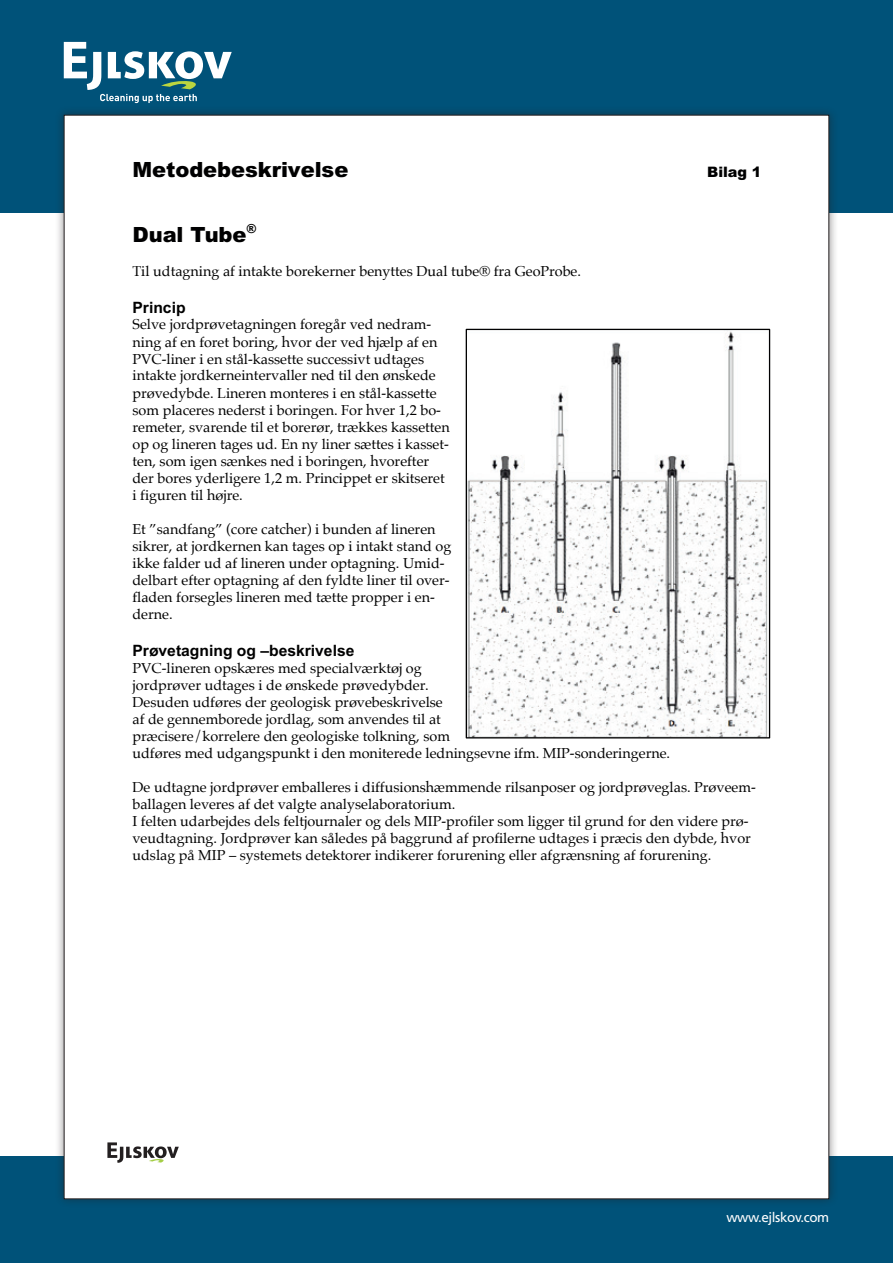
<style>
.page{position:relative;width:893px;height:1263px;background:#fff}
.page>*{position:absolute;margin:0;border:0;box-sizing:border-box;transform-origin:0 0}
.t1{font:900 21px "Arial";letter-spacing:-.005em;color:#000001}
.t2{font:700 15.6px "Arial";color:#000001}
.t3{font:14.4px/17.1px "Palatino";color:#000001}
.t4{font:900 14.4px "Arial";color:#000001}
.t5{font:13.5px "Frutiger";letter-spacing:-.03em;color:#fff}
</style>
<div class="page">
<div style="left:0;top:1157px;width:893px;height:106px;background:#005279"></div>
<div style="left:0;top:0;width:893px;height:213px;background:#005279"></div>
<div style="left:55px;top:106px;width:783px;height:1102px;background:#231f20;opacity:.5"></div>
<div style="left:64px;top:115px;width:765px;height:1084px;background:#fff"></div>
<svg style="left:107px;top:1142px;width:72px;height:21px"></svg>
<img style="left:468px;top:331px;width:300px;height:405px">
<div style="left:466px;top:329px;width:304px;height:409px;border:1px solid #000001"></div>
<svg style="left:64px;top:42px;width:168px;height:61px"></svg>
<h1 class="t1" style="left:132px;top:154px;width:217px">Metodebeskrivelse</h1>
<p class="t4" style="left:707px;top:161px;width:56px">Bilag 1</p>
<h1 class="t1" style="left:132px;top:219px;width:125px">Dual Tube<sup>®</sup></h1>
<p class="t3" style="left:132px;top:262px;width:450px">Til udtagning af intakte borekerner benyttes Dual tube® fra GeoProbe.</p>
<p class="t2" style="left:132px;top:296px;width:55px">Princip</p>
<p class="t3" style="left:132px;top:316px;width:319px">Selve jordprøvetagningen foregår ved nedram&shy;ning af en foret boring, hvor der ved hjælp af en PVC-liner i en stål-kassette successivt udtages intakte jordkerneintervaller ned til den ønskede prøvedybde. Lineren monteres i en stål-kassette som placeres nederst i boringen. For hver 1,2 bo&shy;remeter, svarende til et borerør, trækkes kassetten op og lineren tages ud. En ny liner sættes i kasset&shy;ten, som igen sænkes ned i boringen, hvorefter der bores yderligere 1,2 m. Princippet er skitseret i figuren til højre.</p>
<p class="t3" style="left:133px;top:520px;width:320px">Et ”sandfang” (core catcher) i bunden af lineren sikrer, at jordkernen kan tages op i intakt stand og ikke falder ud af lineren under optagning. Umid&shy;delbart efter optagning af den fyldte liner til over&shy;fladen forsegles lineren med tætte propper i en&shy;derne.</p>
<p class="t2" style="left:132px;top:640px;width:223px">Prøvetagning og –beskrivelse</p>
<p class="t3" style="left:132px;top:659px;width:539px">PVC-lineren opskæres med specialværktøj og<br>jordprøver udtages i de ønskede prøvedybder.<br>Desuden udføres der geologisk prøvebeskrivelse<br>af de gennemborede jordlag, som anvendes til at<br>præcisere/korrelere den geologiske tolkning, som<br>udføres med udgangspunkt i den moniterede ledningsevne ifm. MIP-sonderingerne.</p>
<p class="t3" style="left:132px;top:778px;width:625px">De udtagne jordprøver emballeres i diffusionshæmmende rilsanposer og jordprøveglas. Prøveem&shy;ballagen leveres af det valgte analyselaboratorium.<br>I felten udarbejdes dels feltjournaler og dels MIP-profiler som ligger til grund for den videre prø&shy;veudtagning. Jordprøver kan således på baggrund af profilerne udtages i præcis den dybde, hvor udslag på MIP – systemets detektorer indikerer forurening eller afgrænsning af forurening.</p>
<p class="t5" style="left:726px;top:1210px;width:104px">www.ejlskov.com</p>
</div>
